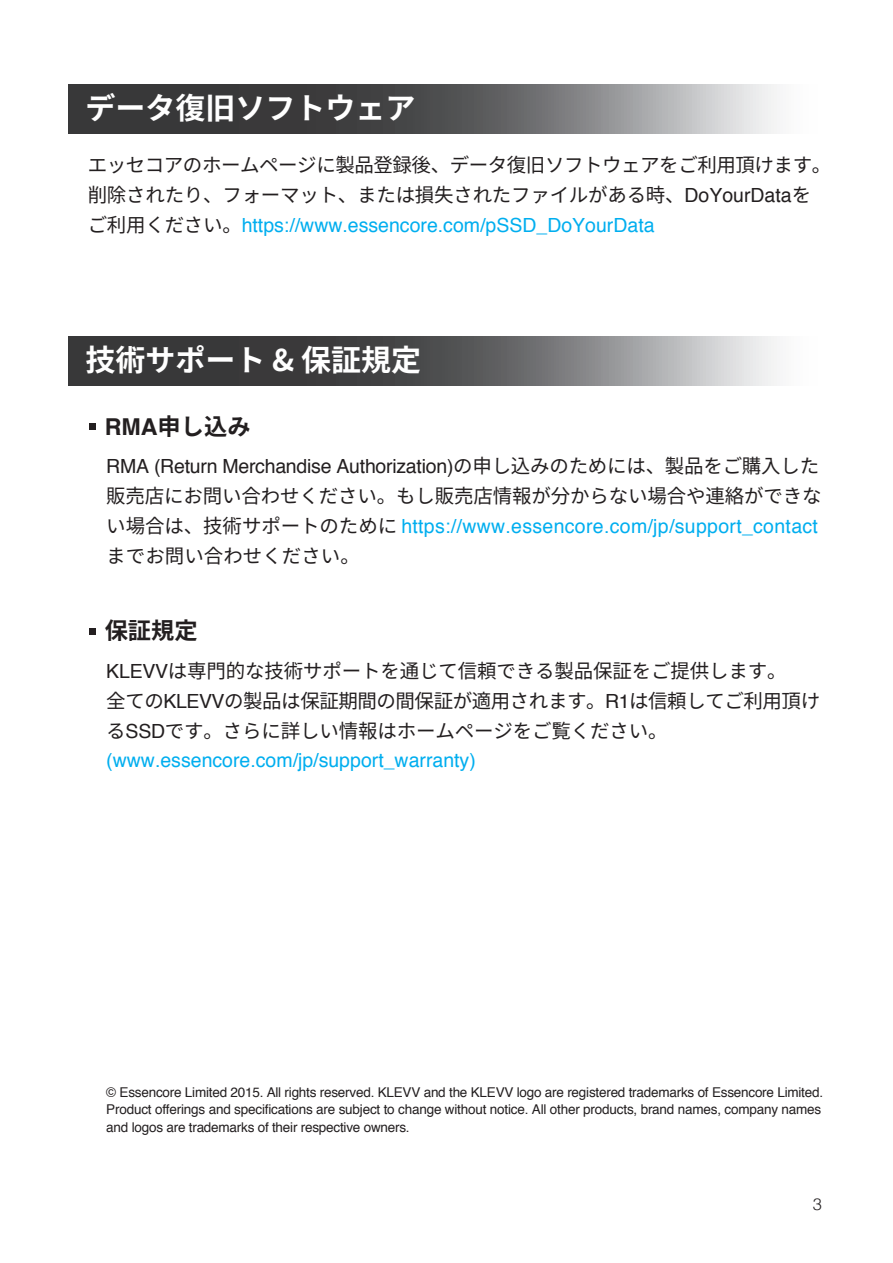
<style>
.page{position:relative;width:893px;height:1263px;background:#fff}
.page>*{position:absolute;margin:0;border:0;box-sizing:border-box;transform-origin:0 0}
.t1{font:700 30px "Noto Sans CJ Kjp";color:#fff}
.t2{font:700 23.25px "Noto Sans CJ Kjp";color:#231f20}
.t3{font:19.5px/30px "Noto Sans CJ Kjp";letter-spacing:-.01em;color:#231f20}
.t4{font:19.5px "Helvetica";color:#00aeef}
.t5{font:19.5px "Helvetica";letter-spacing:-.015em;color:#231f20}
.t6{font:300 16.5px "Helvetica";color:#231f20}
.t7{font:13.5px/18px "Helvetica";letter-spacing:-.015em;color:#231f20}
.s1{font-family:"Helvetica"}
.s2{font-family:"Noto Sans CJ Kjp";color:#231f20}
.s3{font-family:"Noto Sans CJ Kjp"}
</style>
<div class="page">
<svg style="left:68px;top:84px;width:709px;height:50px;background:#686869"></svg>
<svg style="left:68px;top:337px;width:709px;height:49px;background:#686869"></svg>
<svg style="left:89px;top:423px;width:6px;height:6px"></svg>
<div style="left:89px;top:628px;width:6px;height:7px;background:#231f20"></div>
<h1 class="t1" style="left:85px;top:91px;width:331px">データ復旧ソフトウェア</h1>
<h3 class="t3" style="left:88px;top:150px;width:745px">エッセコアのホームページに製品登録後、データ復旧ソフトウェアをご利用頂けます。削除されたり、フォーマット、または損失されたファイルがある時、<span class="s1">DoYourData</span>を</h3>
<h3 class="t4" style="left:88px;top:210px;width:568px"><span class="s2">ご利用ください。</span>https://www.essencore.com/pSSD_DoYourData</h3>
<h1 class="t1" style="left:85px;top:343px;width:337px">技術サポート &amp; 保証規定</h1>
<h2 class="t2" style="left:105px;top:413px;width:147px"><span class="s1">RMA</span>申し込み</h2>
<h3 class="t5" style="left:106px;top:451px;width:714px">RMA (Return Merchandise Authorization)<span class="s3">の申し込みのためには、製品をご購入した</span></h3>
<h3 class="t3" style="left:106px;top:481px;width:717px">販売店にお問い合わせください。もし販売店情報が分からない場合や連絡ができな</h3>
<h3 class="t4" style="left:106px;top:511px;width:713px"><span class="s2">い場合は、技術サポートのために</span> https://www.essencore.com/jp/support_contact</h3>
<h3 class="t3" style="left:106px;top:541px;width:255px">までお問い合わせください。</h3>
<h2 class="t2" style="left:105px;top:618px;width:94px">保証規定</h2>
<h3 class="t3" style="left:106px;top:656px;width:715px"><span class="s1">KLEVV</span>は専門的な技術サポートを通じて信頼できる製品保証をご提供します。<br>全ての<span class="s1">KLEVV</span>の製品は保証期間の間保証が適用されます。<span class="s1">R1</span>は信頼してご利用頂ける<span class="s1">SSD</span>です。さらに詳しい情報はホームページをご覧ください。</h3>
<h3 class="t4" style="left:106px;top:745px;width:371px">(www.essencore.com/jp/support_warranty)</h3>
<p class="t7" style="left:106px;top:1083px;width:718px">© Essencore Limited 2015. All rights reserved. KLEVV and the KLEVV logo are registered trademarks of Essencore Limited.<br>Product offerings and specifications are subject to change without notice. All other products, brand names, company names and logos are trademarks of their respective owners.</p>
<p class="t6" style="left:813px;top:1190px;width:11px">3</p>
</div>
